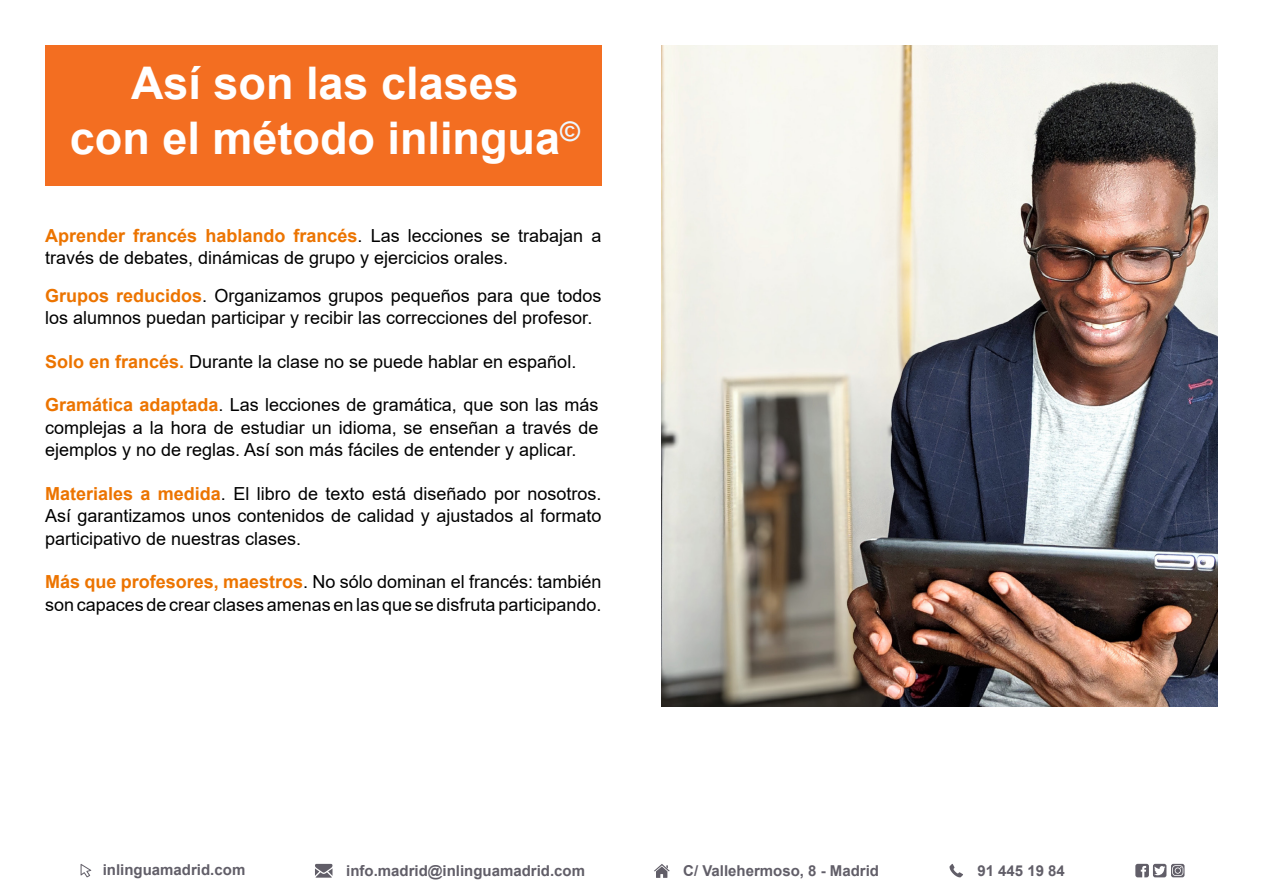
<style>
.page{position:relative;width:1263px;height:893px;background:#fff}
.page>*{position:absolute;margin:0;border:0;box-sizing:border-box;transform-origin:0 0}
.t1{font:700 45px/55.8px "Arial";color:#fff;text-align:center}
.t2{font:18px/22.5px "Arial";color:#000}
.t3{font:700 15px "Arial";color:#615e68}
.s1{font-weight:700;color:#ec7400}
</style>
<div class="page">
<div style="left:45px;top:45px;width:556px;height:140px;background:#f36e21"></div>
<svg style="left:81px;top:864px;width:10px;height:13px"></svg>
<svg style="left:315px;top:864px;width:17px;height:14px"></svg>
<svg style="left:949px;top:864px;width:14px;height:13px"></svg>
<svg style="left:654px;top:864px;width:16px;height:14px"></svg>
<svg style="left:1135px;top:864px;width:31px;height:13px"></svg>
<svg style="left:1171px;top:864px;width:13px;height:13px"></svg>
<svg style="left:1172px;top:865px;width:11px;height:11px"></svg>
<img style="left:661px;top:45px;width:557px;height:662px">
<p class="t1" style="left:70px;top:55px;width:511px">Así son las clases<br>con el método inlingua<sup>©</sup></p>
<p class="t2" style="left:45px;top:224px;width:558px"><span class="s1">Aprender francés hablando francés</span>. Las lecciones se trabajan a través de debates, dinámicas de grupo y ejercicios orales.</p>
<p class="t2" style="left:45px;top:284px;width:558px"><span class="s1">Grupos reducidos</span>. Organizamos grupos pequeños para que todos los alumnos puedan participar y recibir las correcciones del profesor.</p>
<p class="t2" style="left:45px;top:350px;width:533px"><span class="s1">Solo en francés.</span> Durante la clase no se puede hablar en español.</p>
<p class="t2" style="left:45px;top:393px;width:555px;text-align:justify"><span class="s1">Gramática adaptada</span>. Las lecciones de gramática, que son las más complejas a la hora de estudiar un idioma, se enseñan a través de ejemplos y no de reglas. Así son más fáciles de entender y aplicar.</p>
<p class="t2" style="left:45px;top:482px;width:558px;text-align:justify"><span class="s1">Materiales a medida</span>. El libro de texto está diseñado por nosotros.<br>Así garantizamos unos contenidos de calidad y ajustados al formato participativo de nuestras clases.</p>
<p class="t2" style="left:45px;top:570px;width:558px"><span class="s1">Más que profesores, maestros</span>. No sólo dominan el francés: también son capaces de crear clases amenas en las que se disfruta participando.</p>
<p class="t3" style="left:103px;top:859px;width:144px">inlinguamadrid.com</p>
<p class="t3" style="left:346px;top:860px;width:240px">info.madrid@inlinguamadrid.com</p>
<p class="t3" style="left:683px;top:860px;width:197px">C/ Vallehermoso, 8 - Madrid</p>
<p class="t3" style="left:977px;top:860px;width:89px">91 445 19 84</p>
</div>
